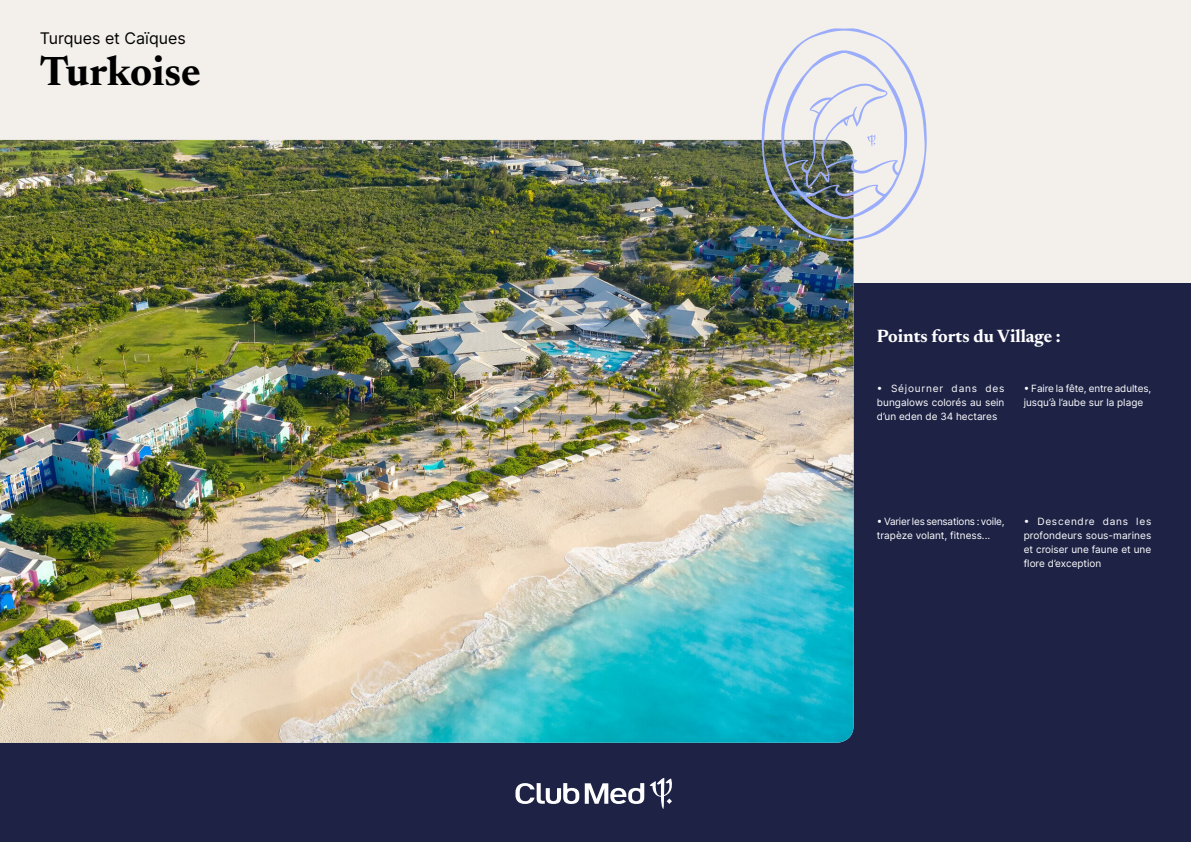
<style>
.page{position:relative;width:1191px;height:842px;background:#f3f0ec}
.page>*{position:absolute;margin:0;border:0;box-sizing:border-box;transform-origin:0 0}
.t1{font:700 41.5px "Newsreader 24 pt";color:#000}
.t2{font:700 18px "Newsreader 24 pt";color:#fff}
.t3{font:16px "Inter";color:#000}
.t4{font:10px/14px "Inter";color:#fff;text-align:justify}
.t5{font:10px/14px "Inter";letter-spacing:-.02em;color:#fff}
</style>
<div class="page">
<div style="left:0;top:283px;width:1191px;height:559px;background:#1e2346"></div>
<img style="left:0;top:140px;width:853px;height:603px">
<svg style="left:761px;top:28px;width:166px;height:213px"></svg>
<svg style="left:515px;top:778px;width:157px;height:31px"></svg>
<h3 class="t3" style="left:40px;top:26px;width:148px">Turques et Caïques</h3>
<h1 class="t1" style="left:40px;top:41px;width:163px">Turkoise</h1>
<h2 class="t2" style="left:877px;top:323px;width:185px">Points forts du Village :</h2>
<p class="t4" style="left:877px;top:381px;width:129px">• Séjourner dans des bungalows colorés au sein d’un eden de 34 hectares</p>
<p class="t4" style="left:1023px;top:381px;width:129px">• Faire la fête, entre adultes, jusqu’à l’aube sur la plage</p>
<p class="t5" style="left:877px;top:514px;width:129px">• Varier les sensations : voile, trapèze volant, fitness...</p>
<p class="t4" style="left:1023px;top:514px;width:129px">• Descendre dans les profondeurs sous-marines et croiser une faune et une flore d’exception</p>
</div>
